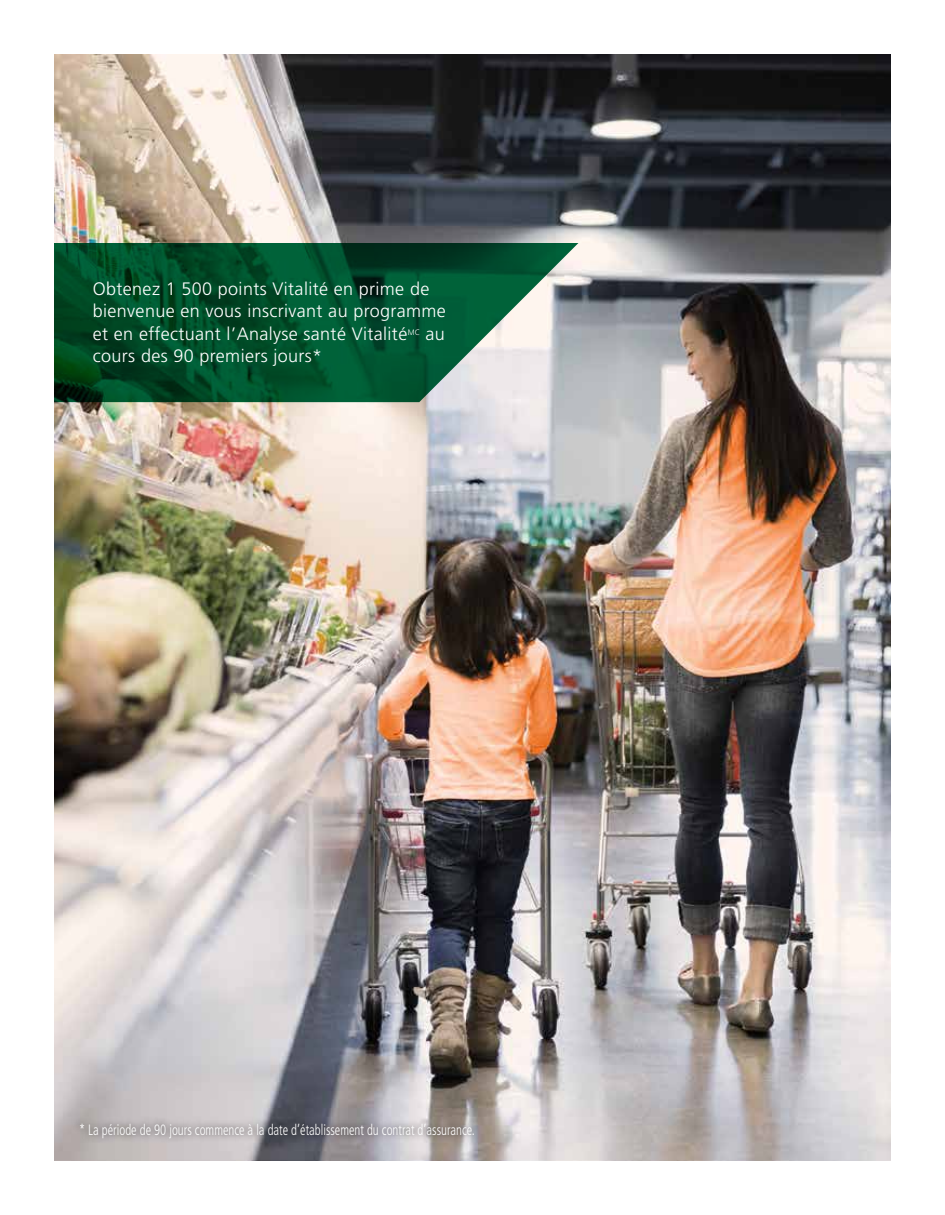
<style>
.page{position:relative;width:945px;height:1215px;background:#fff}
.page>*{position:absolute;margin:0;border:0;box-sizing:border-box;transform-origin:0 0}
.t1{font:300 18px/22.5px "Frutiger LT Pro";letter-spacing:.02em;color:#fff}
.t2{font:300 condensed 15px "Frutiger LT Pro";color:#fff;scale:.85 1}
.t3{font:300 7.8px "Frutiger LT Pro";color:#fff}
</style>
<div class="page">
<img style="left:54px;top:54px;width:837px;height:1107px">
<svg style="left:54px;top:243px;width:524px;height:159px;background:#206345"></svg>
<div style="left:73px;top:1116px;width:409px;height:30px;background:#000;opacity:.75"></div>
<p class="t1" style="left:93px;top:278px;width:355px">Obtenez 1 500 points Vitalité en prime de bienvenue en vous inscrivant au programme et en effectuant l’Analyse santé Vitalité</p>
<p class="t3" style="left:408px;top:328px;width:14px">MC</p>
<p class="t1" style="left:426px;top:323px;width:21px">au</p>
<p class="t1" style="left:93px;top:345px;width:231px">cours des 90 premiers jours*</p>
<p class="t2" style="left:79px;top:1121px;width:467px">* La période de 90 jours commence à la date d’établissement du contrat d’assurance.</p>
</div>
